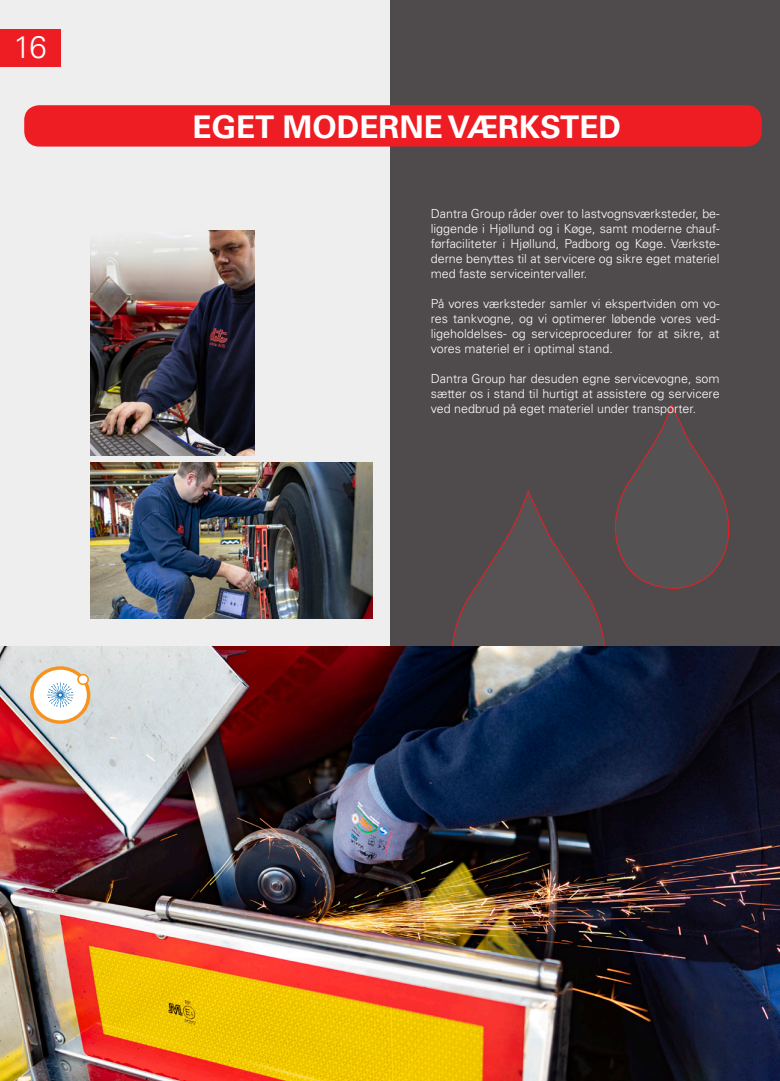
<style>
.page{position:relative;width:780px;height:1081px;background:#fff}
.page>*{position:absolute;margin:0;border:0;box-sizing:border-box;transform-origin:0 0}
.t1{font:700 31.25px "Univers LT Std";color:#fff}
.t2{font:300 31.25px "Univers LT Std";color:#fff}
.t3{font:300 12.5px/15px "Univers LT Std";color:#fff;text-align:justify}
</style>
<div class="page">
<div style="left:0;top:0;width:390px;height:682px;background:#eeeeef"></div>
<div style="left:390px;top:0;width:390px;height:1081px;background:#4f4b4c"></div>
<div style="left:24px;top:105px;width:737px;height:42px;background:#ee1d23;border-radius:15px"></div>
<div style="left:0;top:29px;width:60px;height:37px;background:#ee1d23"></div>
<svg style="left:452px;top:491px;width:153px;height:155px"></svg>
<svg style="left:614px;top:404px;width:116px;height:185px"></svg>
<img style="left:0;top:646px;width:780px;height:435px">
<svg style="left:30px;top:666px;width:60px;height:58px"></svg>
<img style="left:90px;top:462px;width:283px;height:157px">
<img style="left:90px;top:230px;width:164px;height:225px">
<p class="t2" style="left:14px;top:28px;width:35px">16</p>
<p class="t1" style="left:193px;top:108px;width:430px">EGET MODERNE VÆRKSTED</p>
<p class="t3" style="left:431px;top:206px;width:290px">Dantra Group råder over to lastvognsværksteder, be&shy;liggende i Hjøllund og i Køge, samt moderne chauf&shy;førfaciliteter i Hjøllund, Padborg og Køge. Værkste&shy;derne benyttes til at servicere og sikre eget materiel med faste serviceintervaller.</p>
<p class="t3" style="left:431px;top:296px;width:290px">På vores værksteder samler vi ekspertviden om vo&shy;res tankvogne, og vi optimerer løbende vores ved&shy;ligeholdelses- og serviceprocedurer for at sikre, at vores materiel er i optimal stand.</p>
<p class="t3" style="left:431px;top:371px;width:290px">Dantra Group har desuden egne servicevogne, som sætter os i stand til hurtigt at assistere og servicere ved nedbrud på eget materiel under transporter.</p>
</div>
